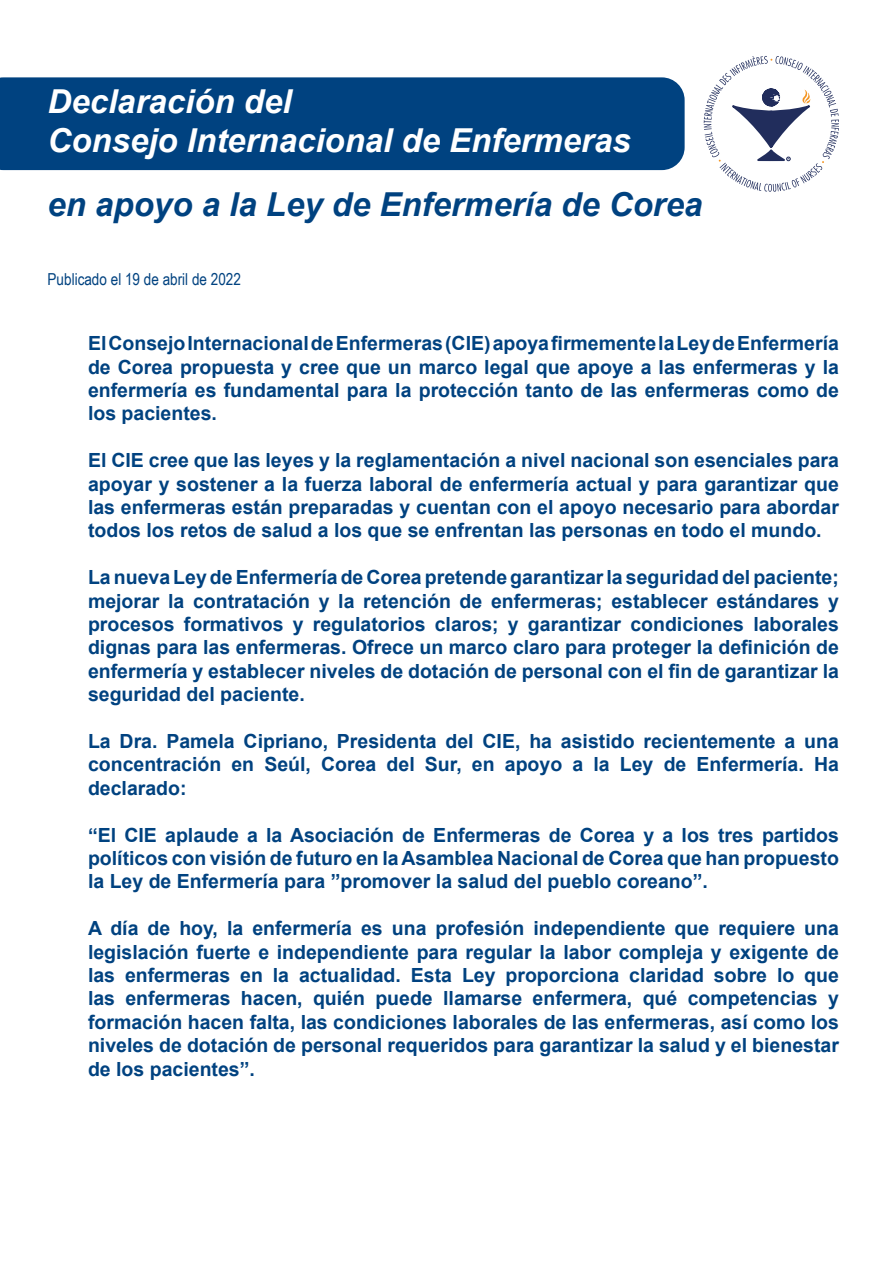
<style>
.page{position:relative;width:893px;height:1263px;background:#fff}
.page>*{position:absolute;margin:0;border:0;box-sizing:border-box;transform-origin:0 0}
.t1{font:italic 700 33px/39.6px "Arial";color:#fff}
.t2{font:italic 700 33px "Arial";color:#004280}
.t3{font:700 19.5px/23.4px "Arial";color:#004280;text-align:justify}
.t4{font:16.5px "Arial Narrow";color:#004280}
</style>
<div class="page">
<svg style="left:704px;top:56px;width:135px;height:136px"></svg>
<div style="left:0;top:77px;width:685px;height:93px;background:#004280"></div>
<h1 class="t1" style="left:48px;top:82px;width:585px">Declaración del<br>Consejo Internacional de Enfermeras</h1>
<h1 class="t2" style="left:48px;top:182px;width:656px">en apoyo a la Ley de Enfermería de Corea</h1>
<p class="t4" style="left:48px;top:267px;width:195px">Publicado el 19 de abril de 2022</p>
<p class="t3" style="left:88px;top:332px;width:752px">El Consejo Internacional de Enfermeras (CIE) apoya firmemente la Ley de Enfermería de Corea propuesta y cree que un marco legal que apoye a las enfermeras y la enfermería es fundamental para la protección tanto de las enfermeras como de los pacientes.</p>
<p class="t3" style="left:88px;top:449px;width:752px">El CIE cree que las leyes y la reglamentación a nivel nacional son esenciales para apoyar y sostener a la fuerza laboral de enfermería actual y para garantizar que las enfermeras están preparadas y cuentan con el apoyo necesario para abordar todos los retos de salud a los que se enfrentan las personas en todo el mundo.</p>
<p class="t3" style="left:88px;top:566px;width:752px">La nueva Ley de Enfermería de Corea pretende garantizar la seguridad del paciente; mejorar la contratación y la retención de enfermeras; establecer estándares y procesos formativos y regulatorios claros; y garantizar condiciones laborales dignas para las enfermeras. Ofrece un marco claro para proteger la definición de enfermería y establecer niveles de dotación de personal con el fin de garantizar la seguridad del paciente.</p>
<p class="t3" style="left:88px;top:730px;width:752px">La Dra. Pamela Cipriano, Presidenta del CIE, ha asistido recientemente a una concentración en Seúl, Corea del Sur, en apoyo a la Ley de Enfermería. Ha declarado:</p>
<p class="t3" style="left:88px;top:823px;width:752px">“El CIE aplaude a la Asociación de Enfermeras de Corea y a los tres partidos políticos con visión de futuro en la Asamblea Nacional de Corea que han propuesto la Ley de Enfermería para ”promover la salud del pueblo coreano”.</p>
<p class="t3" style="left:88px;top:917px;width:752px">A día de hoy, la enfermería es una profesión independiente que requiere una legislación fuerte e independiente para regular la labor compleja y exigente de las enfermeras en la actualidad. Esta Ley proporciona claridad sobre lo que las enfermeras hacen, quién puede llamarse enfermera, qué competencias y formación hacen falta, las condiciones laborales de las enfermeras, así como los niveles de dotación de personal requeridos para garantizar la salud y el bienestar de los pacientes”.</p>
</div>
